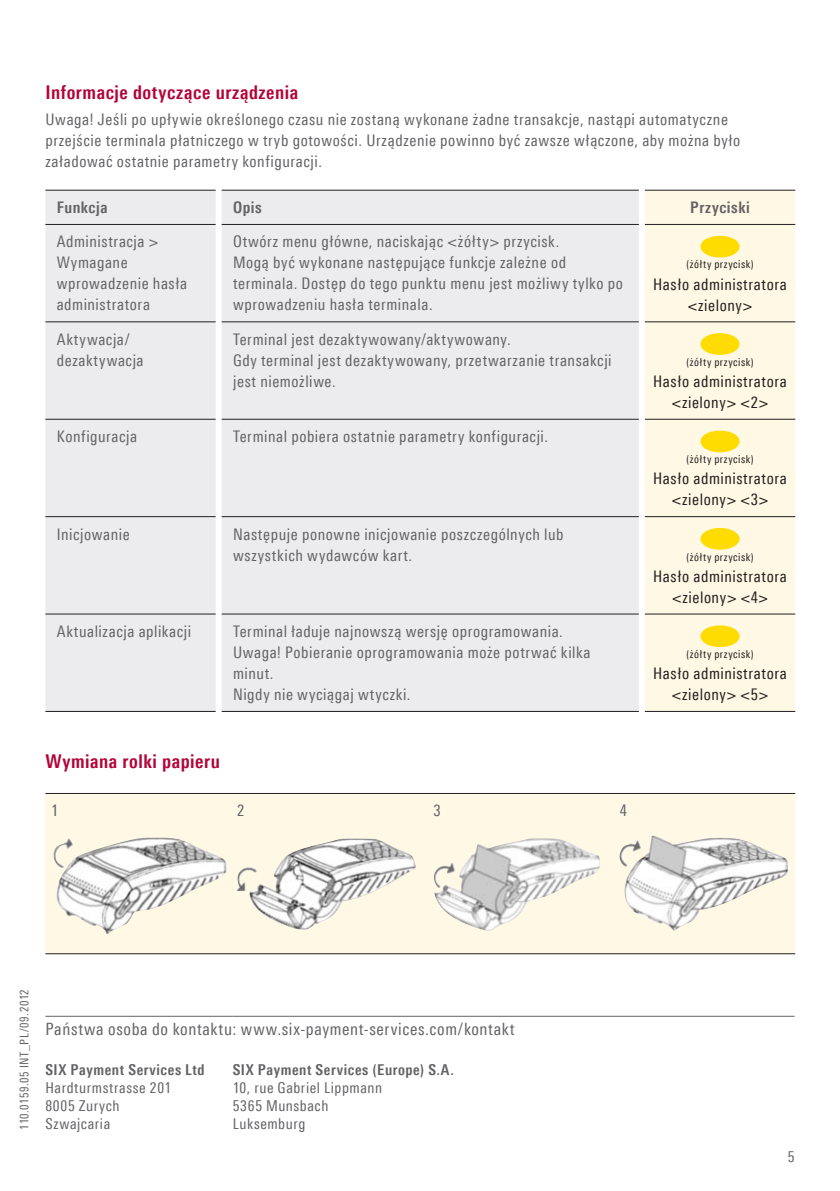
<style>
.page{position:relative;width:840px;height:1191px;background:#fff}
.page>*{position:absolute;margin:0;border:0;box-sizing:border-box;transform-origin:0 0}
.t1{font:700 19px "Linotype Univers 620 Cn";letter-spacing:.03em;color:#b30437}
.t2{font:17px "Linotype Univers 420 Cn";letter-spacing:.04em;color:#636366}
.t3{font:16px/21px "Linotype Univers 420 Cn";letter-spacing:.035em;color:#636366}
.t4{font:16px/21px "Linotype Univers 420 Cn";letter-spacing:.035em;color:#231f20;text-align:center}
.t5{font:700 16px "Linotype Univers 620 Cn";letter-spacing:.035em;color:#636366}
.t6{font:15px/18px "Linotype Univers 420 Cn";letter-spacing:.04em;color:#636366}
.t7{font:700 15px "Linotype Univers 620 Cn";letter-spacing:.04em;color:#636366}
.t8{font:12px "Linotype Univers 420 Cn";letter-spacing:.04em;color:#636366}
.t9{font:11px "Linotype Univers 420 Cn";letter-spacing:.055em;color:#231f20}
</style>
<div class="page">
<div style="left:45px;top:190px;width:593px;height:521px;background:#ececee"></div>
<div style="left:221px;top:191px;width:417px;height:130px;background:#ececee"></div>
<div style="left:644px;top:191px;width:150px;height:520px;background:#fef8e4"></div>
<hr style="left:45px;top:190px;width:170px;height:1px;background:#231f20">
<hr style="left:221px;top:190px;width:417px;height:1px;background:#231f20">
<hr style="left:644px;top:190px;width:150px;height:1px;background:#231f20">
<hr style="left:45px;top:224px;width:170px;height:1px;background:#231f20">
<hr style="left:221px;top:224px;width:417px;height:1px;background:#231f20">
<hr style="left:644px;top:224px;width:150px;height:1px;background:#231f20">
<hr style="left:45px;top:321px;width:170px;height:1px;background:#231f20">
<hr style="left:221px;top:321px;width:417px;height:1px;background:#231f20">
<hr style="left:644px;top:321px;width:150px;height:1px;background:#231f20">
<hr style="left:45px;top:419px;width:170px;height:1px;background:#231f20">
<hr style="left:221px;top:419px;width:417px;height:1px;background:#231f20">
<hr style="left:644px;top:419px;width:150px;height:1px;background:#231f20">
<hr style="left:45px;top:516px;width:170px;height:1px;background:#231f20">
<hr style="left:221px;top:516px;width:417px;height:1px;background:#231f20">
<hr style="left:644px;top:516px;width:150px;height:1px;background:#231f20">
<hr style="left:45px;top:613px;width:170px;height:1px;background:#231f20">
<hr style="left:221px;top:613px;width:417px;height:1px;background:#231f20">
<hr style="left:644px;top:613px;width:150px;height:1px;background:#231f20">
<hr style="left:45px;top:711px;width:170px;height:1px;background:#231f20">
<hr style="left:221px;top:711px;width:417px;height:1px;background:#231f20">
<hr style="left:644px;top:711px;width:150px;height:1px;background:#231f20">
<div style="left:701px;top:237px;width:37px;height:20px;background:#ffdc01;border-radius:50%"></div>
<div style="left:700px;top:236px;width:39px;height:21px;border:2px solid #ffdc01;border-radius:50%"></div>
<div style="left:701px;top:334px;width:37px;height:20px;background:#ffdc01;border-radius:50%"></div>
<div style="left:700px;top:333px;width:39px;height:22px;border:2px solid #ffdc01;border-radius:50%"></div>
<div style="left:701px;top:431px;width:37px;height:20px;background:#ffdc01;border-radius:50%"></div>
<div style="left:700px;top:430px;width:39px;height:22px;border:2px solid #ffdc01;border-radius:50%"></div>
<div style="left:701px;top:529px;width:37px;height:20px;background:#ffdc01;border-radius:50%"></div>
<div style="left:700px;top:528px;width:39px;height:21px;border:2px solid #ffdc01;border-radius:50%"></div>
<div style="left:701px;top:626px;width:37px;height:20px;background:#ffdc01;border-radius:50%"></div>
<div style="left:700px;top:625px;width:39px;height:22px;border:2px solid #ffdc01;border-radius:50%"></div>
<div style="left:45px;top:793px;width:749px;height:160px;background:#fef8e4"></div>
<hr style="left:45px;top:793px;width:749px;height:1px;background:#231f20">
<hr style="left:45px;top:953px;width:749px;height:1px;background:#231f20">
<img style="left:53px;top:837px;width:175px;height:97px">
<img style="left:236px;top:838px;width:179px;height:91px">
<img style="left:434px;top:838px;width:166px;height:92px">
<img style="left:619px;top:835px;width:170px;height:95px">
<hr style="left:45px;top:1016px;width:187px;height:1px;background:#636366">
<hr style="left:232px;top:1016px;width:562px;height:1px;background:#636366">
<p class="t1" style="left:45px;top:81px;width:254px">Informacje dotyczące urządzenia</p>
<p class="t3" style="left:45px;top:109px;width:696px">Uwaga! Jeśli po upływie określonego czasu nie zostaną wykonane żadne transakcje, nastąpi automatyczne przejście terminala płatniczego w tryb gotowości. Urządzenie powinno być zawsze włączone, aby można było załadować ostatnie parametry konfiguracji.</p>
<p class="t5" style="left:57px;top:198px;width:52px">Funkcja</p>
<p class="t5" style="left:233px;top:198px;width:30px">Opis</p>
<p class="t5" style="left:689px;top:198px;width:61px">Przyciski</p>
<p class="t3" style="left:57px;top:231px;width:132px">Administracja &gt;<br>Wymagane wprowadzenie hasła administratora</p>
<p class="t3" style="left:233px;top:231px;width:391px">Otwórz menu główne, naciskając &lt;żółty&gt; przycisk.<br>Mogą być wykonane następujące funkcje zależne od terminala. Dostęp do tego punktu menu jest możliwy tylko po wprowadzeniu hasła terminala.</p>
<p class="t9" style="left:686px;top:258px;width:69px">(żółty przycisk)</p>
<p class="t4" style="left:653px;top:273px;width:135px">Hasło administratora &lt;zielony&gt;</p>
<p class="t3" style="left:57px;top:328px;width:88px">Aktywacja/ dezaktywacja</p>
<p class="t3" style="left:233px;top:328px;width:380px">Terminal jest dezaktywowany/aktywowany.<br>Gdy terminal jest dezaktywowany, przetwarzanie transakcji jest niemożliwe.</p>
<p class="t3" style="left:57px;top:426px;width:82px">Konfiguracja</p>
<p class="t3" style="left:233px;top:426px;width:316px">Terminal pobiera ostatnie parametry konfiguracji.</p>
<p class="t3" style="left:57px;top:523px;width:74px">Inicjowanie</p>
<p class="t3" style="left:233px;top:523px;width:332px">Następuje ponowne inicjowanie poszczególnych lub wszystkich wydawców kart.</p>
<p class="t3" style="left:57px;top:620px;width:136px">Aktualizacja aplikacji</p>
<p class="t3" style="left:233px;top:620px;width:359px">Terminal ładuje najnowszą wersję oprogramowania.<br>Uwaga! Pobieranie oprogramowania może potrwać kilka minut.<br>Nigdy nie wyciągaj wtyczki.</p>
<p class="t1" style="left:45px;top:749px;width:176px">Wymiana rolki papieru</p>
<p class="t3" style="left:51px;top:800px;width:9px">1</p>
<p class="t3" style="left:237px;top:800px;width:9px">2</p>
<p class="t3" style="left:433px;top:800px;width:9px">3</p>
<p class="t3" style="left:619px;top:800px;width:9px">4</p>
<p class="t9" style="left:686px;top:355px;width:69px">(żółty przycisk)</p>
<p class="t4" style="left:653px;top:370px;width:135px">Hasło administratora &lt;zielony&gt; &lt;2&gt;</p>
<p class="t9" style="left:686px;top:453px;width:69px">(żółty przycisk)</p>
<p class="t4" style="left:653px;top:468px;width:135px">Hasło administratora &lt;zielony&gt; &lt;3&gt;</p>
<p class="t9" style="left:686px;top:550px;width:69px">(żółty przycisk)</p>
<p class="t4" style="left:653px;top:565px;width:135px">Hasło administratora &lt;zielony&gt; &lt;4&gt;</p>
<p class="t9" style="left:686px;top:648px;width:69px">(żółty przycisk)</p>
<p class="t4" style="left:653px;top:663px;width:135px">Hasło administratora &lt;zielony&gt; &lt;5&gt;</p>
<p class="t8" style="left:17px;top:1129px;width:142px;rotate:-90deg">110.0159.05 INT_PL/09.2012</p>
<p class="t2" style="left:45px;top:1019px;width:470px">Państwa osoba do kontaktu: www.six-payment-services.com/kontakt</p>
<p class="t7" style="left:45px;top:1060px;width:161px">SIX Payment Services Ltd</p>
<p class="t6" style="left:45px;top:1078px;width:127px">Hardturmstrasse 201<br>8005 Zurych<br>Szwajcaria</p>
<p class="t7" style="left:232px;top:1060px;width:222px">SIX Payment Services (Europe) S.A.</p>
<p class="t6" style="left:232px;top:1078px;width:151px">10, rue Gabriel Lippmann<br>5365 Munsbach<br>Luksemburg</p>
<p class="t6" style="left:787px;top:1147px;width:8px">5</p>
</div>
